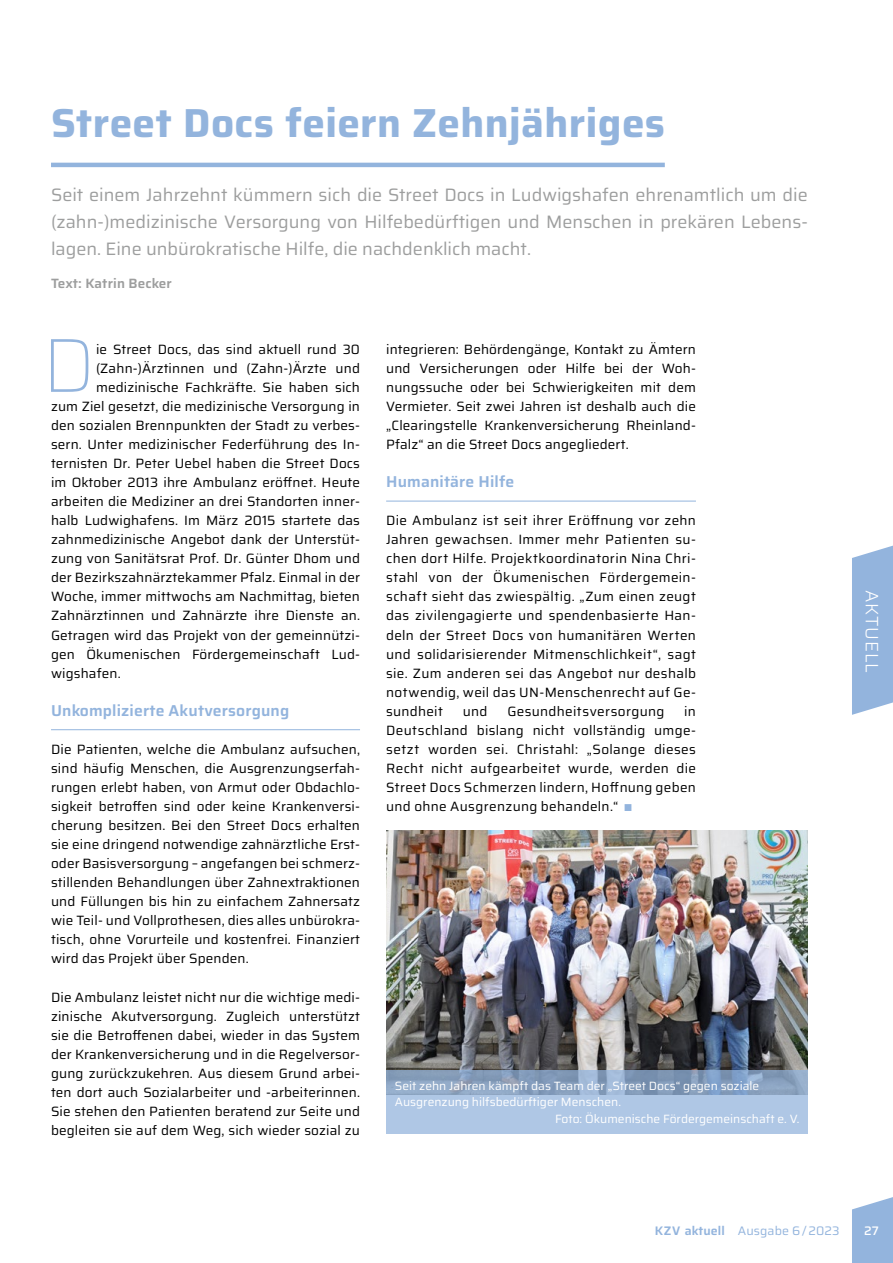
<style>
.page{position:relative;width:893px;height:1263px;background:#fff}
.page>*{position:absolute;margin:0;border:0;box-sizing:border-box;transform-origin:0 0}
.t1{font:100 76.5px "Saira";color:#93b4dd}
.t2{font:700 40.5px "Saira";letter-spacing:.01em;color:#93b4dd}
.t3{font:18px/27px "Saira";color:#9d9e9e;text-align:justify}
.t4{font:300 18px "Saira";letter-spacing:.05em;color:#fff}
.t5{font:600 15.75px "Saira";letter-spacing:.01em;color:#93b4dd}
.t6{font:13.5px/19px "Saira";letter-spacing:.01em;color:#000;text-align:justify}
.t7{font:600 13.5px "Saira";letter-spacing:.01em;color:#9d9e9e}
.t8{font:12.3px "Saira";letter-spacing:.01em;color:#93b4dd}
.t9{font:500 12.3px "Saira";color:#fff}
.t10{font:12px "Saira";color:#fff}
.s1{font-size:9.9px;color:#93b4dd}
.s2{font-weight:600}
</style>
<div class="page">
<hr style="left:51px;top:163px;width:614px;height:4px;background:#93b4dd">
<hr style="left:51px;top:729px;width:309px;height:1px;background:#93b4dd">
<hr style="left:386px;top:501px;width:310px;height:1px;background:#93b4dd">
<img style="left:386px;top:830px;width:422px;height:240px">
<svg style="left:386px;top:1070px;width:422px;height:64px;background:#9fb7d6"></svg>
<svg style="left:852px;top:1197px;width:41px;height:66px;background:#9dbbe0"></svg>
<svg style="left:852px;top:545px;width:41px;height:170px;background:#9bb9df"></svg>
<h2 class="t2" style="left:51px;top:90px;width:616px">Street Docs feiern Zehnjähriges</h2>
<p class="t3" style="left:51px;top:181px;width:758px">Seit einem Jahrzehnt kümmern sich die Street Docs in Ludwigshafen ehrenamtlich um die (zahn-)medizinische Versorgung von Hilfebedürftigen und Menschen in prekären Lebens&shy;lagen. Eine unbürokratische Hilfe, die nachdenklich macht.</p>
<p class="t7" style="left:51px;top:272px;width:122px">Text: Katrin Becker</p>
<h1 class="t1" style="left:42px;top:303px;width:55px">D</h1>
<p class="t6" style="left:96px;top:339px;width:265px">ie Street Docs, das sind aktuell rund 30</p>
<p class="t6" style="left:96px;top:358px;width:265px">(Zahn-)Ärztinnen und (Zahn-)Ärzte und</p>
<p class="t6" style="left:96px;top:377px;width:265px">medizinische Fachkräfte. Sie haben sich</p>
<p class="t6" style="left:51px;top:396px;width:310px">zum Ziel gesetzt, die medizinische Versorgung in</p>
<p class="t6" style="left:51px;top:415px;width:310px">den sozialen Brennpunkten der Stadt zu verbes-</p>
<p class="t6" style="left:51px;top:434px;width:310px">sern. Unter medizinischer Federführung des In-</p>
<p class="t6" style="left:51px;top:453px;width:310px">ternisten Dr. Peter Uebel haben die Street Docs</p>
<p class="t6" style="left:51px;top:472px;width:310px">im Oktober 2013 ihre Ambulanz eröffnet. Heute</p>
<p class="t6" style="left:51px;top:491px;width:310px">arbeiten die Mediziner an drei Standorten inner-</p>
<p class="t6" style="left:51px;top:510px;width:310px">halb Ludwighafens. Im März 2015 startete das</p>
<p class="t6" style="left:51px;top:529px;width:310px">zahnmedizinische Angebot dank der Unterstüt-</p>
<p class="t6" style="left:51px;top:549px;width:310px">zung von Sanitätsrat Prof. Dr. Günter Dhom und</p>
<p class="t6" style="left:51px;top:568px;width:310px">der Bezirkszahnärztekammer Pfalz. Einmal in der</p>
<p class="t6" style="left:51px;top:587px;width:310px">Woche, immer mittwochs am Nachmittag, bieten</p>
<p class="t6" style="left:51px;top:606px;width:311px">Zahnärztinnen und Zahnärzte ihre Dienste an.</p>
<p class="t6" style="left:51px;top:625px;width:310px">Getragen wird das Projekt von der gemeinnützi-</p>
<p class="t6" style="left:51px;top:644px;width:310px">gen Ökumenischen Fördergemeinschaft Lud-</p>
<p class="t6" style="left:51px;top:663px;width:71px">wigshafen.</p>
<p class="t5" style="left:51px;top:697px;width:240px">Unkomplizierte Akutversorgung</p>
<p class="t6" style="left:51px;top:739px;width:311px">Die Patienten, welche die Ambulanz aufsuchen, sind häufig Menschen, die Ausgrenzungserfah&shy;rungen erlebt haben, von Armut oder Obdachlo&shy;sigkeit betroffen sind oder keine Krankenversi&shy;cherung besitzen. Bei den Street Docs erhalten sie eine dringend notwendige zahnärztliche Erst&shy;oder Basisversorgung – angefangen bei schmerz&shy;stillenden Behandlungen über Zahnextraktionen und Füllungen bis hin zu einfachem Zahnersatz wie Teil- und Vollprothesen, dies alles unbürokra&shy;tisch, ohne Vorurteile und kostenfrei. Finanziert wird das Projekt über Spenden.</p>
<p class="t6" style="left:51px;top:987px;width:311px">Die Ambulanz leistet nicht nur die wichtige medi&shy;zinische Akutversorgung. Zugleich unterstützt sie die Betroffenen dabei, wieder in das System der Krankenversicherung und in die Regelversor&shy;gung zurückzukehren. Aus diesem Grund arbei&shy;ten dort auch Sozialarbeiter und -arbeiterinnen.<br>Sie stehen den Patienten beratend zur Seite und begleiten sie auf dem Weg, sich wieder sozial zu</p>
<p class="t6" style="left:386px;top:339px;width:311px">integrieren: Behördengänge, Kontakt zu Ämtern und Versicherungen oder Hilfe bei der Woh&shy;nungssuche oder bei Schwierigkeiten mit dem Vermieter. Seit zwei Jahren ist deshalb auch die „Clearingstelle Krankenversicherung Rheinland-Pfalz“ an die Street Docs angegliedert.</p>
<p class="t5" style="left:386px;top:469px;width:130px">Humanitäre Hilfe</p>
<p class="t6" style="left:386px;top:510px;width:311px">Die Ambulanz ist seit ihrer Eröffnung vor zehn Jahren gewachsen. Immer mehr Patienten su&shy;chen dort Hilfe. Projektkoordinatorin Nina Chri&shy;stahl von der Ökumenischen Fördergemein&shy;schaft sieht das zwiespältig. „Zum einen zeugt das zivilengagierte und spendenbasierte Han&shy;deln der Street Docs von humanitären Werten und solidarisierender Mitmenschlichkeit“, sagt sie. Zum anderen sei das Angebot nur deshalb notwendig, weil das UN-Menschenrecht auf Ge&shy;sundheit</p>
<p class="t6" style="left:386px;top:701px;width:311px;text-indent:298px">in Deutschland bislang nicht vollständig umge&shy;setzt worden sei. Christahl: „Solange dieses Recht nicht aufgearbeitet wurde, werden die Street Docs Schmerzen lindern, Hoffnung geben und ohne Ausgrenzung behandeln.“ <span class="s1">|</span></p>
<p class="t6" style="left:463px;top:701px;width:26px">und</p>
<p class="t6" style="left:507px;top:701px;width:159px">Gesundheitsversorgung</p>
<p class="t10" style="left:395px;top:1076px;width:366px">Seit zehn Jahren kämpft das Team der „Street Docs“ gegen soziale</p>
<p class="t10" style="left:395px;top:1092px;width:228px">Ausgrenzung hilfsbedürftiger Menschen.</p>
<p class="t10" style="left:555px;top:1109px;width:246px">Foto: Ökumenische Fördergemeinschaft e. V.</p>
<h3 class="t4" style="left:887px;top:590px;width:85px;rotate:90deg">AKTUELL</h3>
<p class="t8" style="left:655px;top:1221px;width:186px"><span class="s2">KZV aktuell</span> Ausgabe 6/2023</p>
<p class="t9" style="left:864px;top:1221px;width:16px">27</p>
</div>
